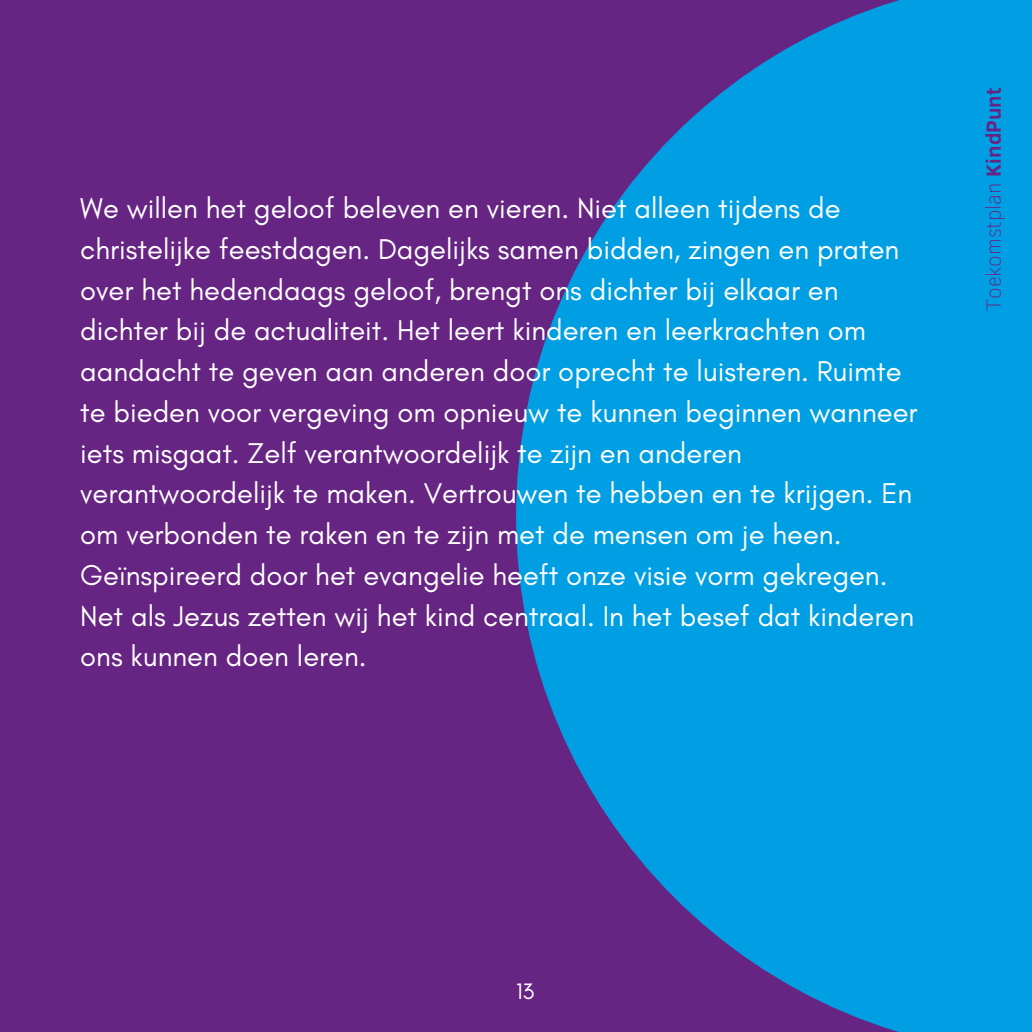
<style>
.page{position:relative;width:1032px;height:1032px;background:#662483}
.page>*{position:absolute;margin:0;border:0;box-sizing:border-box;transform-origin:0 0}
.t1{font:29.05px/40.8px "Glacial Indifference";color:#fff}
.t2{font:22.75px "Glacial Indifference";color:#fff}
.t3{font:100 21px "Clear Sans";color:#662483}
.s1{font-weight:700}
</style>
<div class="page">
<svg style="left:516px;top:0;width:516px;height:1032px;fill:#009fe3"></svg>
<p class="t1" style="left:80px;top:188px;width:838px">We willen het geloof beleven en vieren. Niet alleen tijdens de christelijke feestdagen. Dagelijks samen bidden, zingen en praten over het hedendaags geloof, brengt ons dichter bij elkaar en dichter bij de actualiteit. Het leert kinderen en leerkrachten om aandacht te geven aan anderen door oprecht te luisteren. Ruimte te bieden voor vergeving om opnieuw te kunnen beginnen wanneer iets misgaat. Zelf verantwoordelijk te zijn en anderen verantwoordelijk te maken. Vertrouwen te hebben en te krijgen. En om verbonden te raken en te zijn met de mensen om je heen.<br>Geïnspireerd door het evangelie heeft onze visie vorm gekregen.<br>Net als Jezus zetten wij het kind centraal. In het besef dat kinderen ons kunnen doen leren.</p>
<h1 class="t3" style="left:978px;top:311px;width:224px;rotate:-90deg">Toekomstplan <span class="s1">KindPunt</span></h1>
<p class="t2" style="left:516px;top:977px;width:20px">13</p>
</div>
